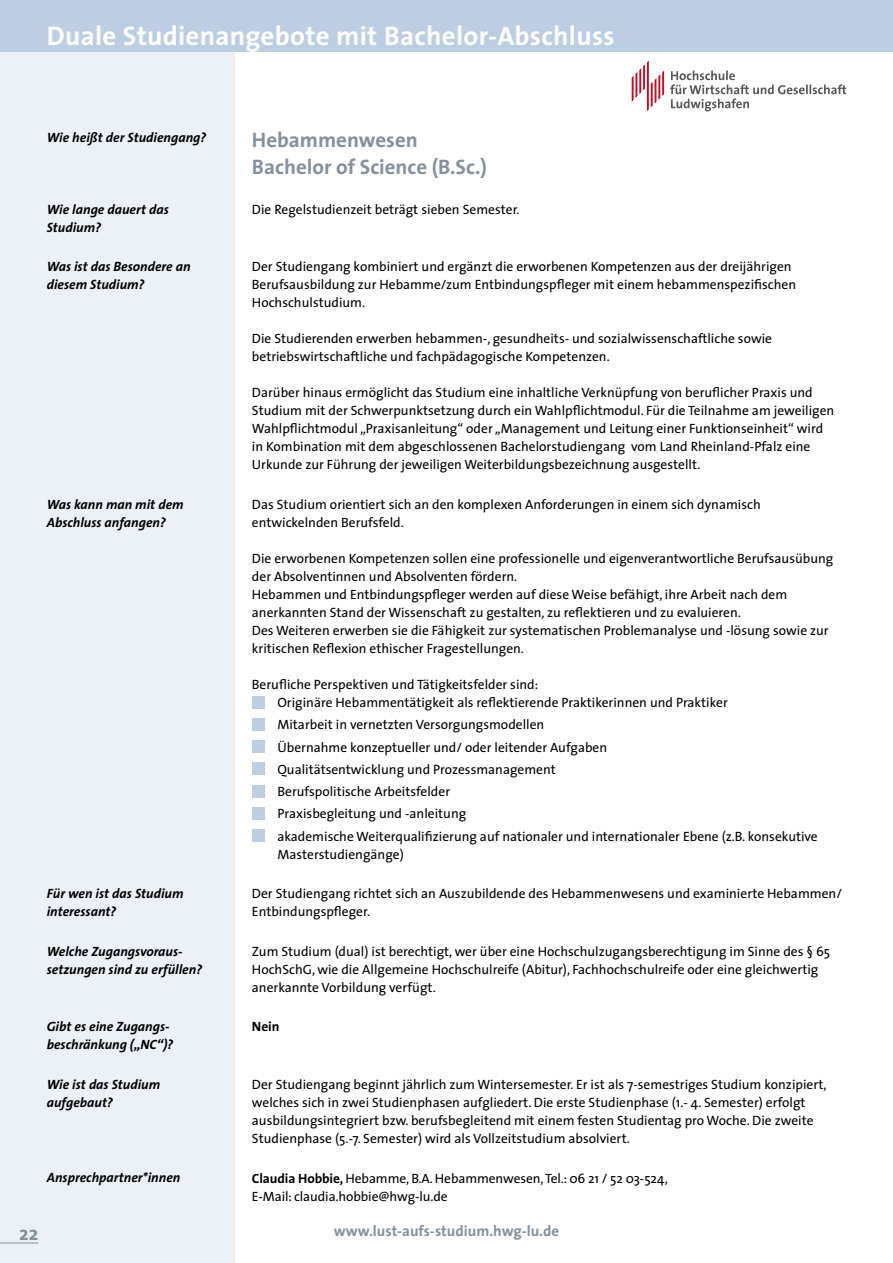
<style>
.page{position:relative;width:893px;height:1263px;background:#fff}
.page>*{position:absolute;margin:0;border:0;box-sizing:border-box;transform-origin:0 0}
.t1{font:700 27px "The Sans";letter-spacing:.01em;color:#fff}
.t2{font:700 21px/27px "The Sans";color:#85909e}
.t3{font:700 19.95px "The Sans";color:#85909e}
.t4{font:700 15px "The Sans";color:#85909e}
.t5{font:13.5px/18px "The Sans";color:#000}
.t6{font:italic 700 13.5px/18px "The Sans";color:#000}
.t7{font:700 13.5px "The Sans";color:#000}
.s1{font-weight:700}
</style>
<div class="page">
<div style="left:0;top:0;width:235px;height:1263px;background:#ecf0f7"></div>
<hr style="left:0;top:1243px;width:38px;height:1px;background:#85909e">
<div style="left:0;top:0;width:893px;height:52px;background:#bdcde2"></div>
<div style="left:252px;top:696px;width:13px;height:12px;background:#bdcde2"></div>
<div style="left:252px;top:718px;width:13px;height:13px;background:#bdcde2"></div>
<div style="left:252px;top:740px;width:13px;height:13px;background:#bdcde2"></div>
<div style="left:252px;top:762px;width:13px;height:13px;background:#bdcde2"></div>
<div style="left:252px;top:785px;width:13px;height:13px;background:#bdcde2"></div>
<div style="left:252px;top:807px;width:13px;height:13px;background:#bdcde2"></div>
<div style="left:252px;top:829px;width:13px;height:13px;background:#bdcde2"></div>
<svg style="left:632px;top:61px;width:32px;height:50px"></svg>
<svg style="left:670px;top:71px;width:176px;height:40px"></svg>
<h1 class="t1" style="left:47px;top:13px;width:569px">Duale Studienangebote mit Bachelor-Abschluss</h1>
<p class="t6" style="left:47px;top:128px;width:161px">Wie heißt der Studiengang?</p>
<h2 class="t2" style="left:252px;top:126px;width:237px">Hebammenwesen<br>Bachelor of Science (B.Sc.)</h2>
<p class="t6" style="left:47px;top:200px;width:124px">Wie lange dauert das<br>Studium?</p>
<p class="t5" style="left:252px;top:200px;width:269px">Die Regelstudienzeit beträgt sieben Semester.</p>
<p class="t6" style="left:47px;top:257px;width:145px">Was ist das Besondere an diesem Studium?</p>
<p class="t5" style="left:252px;top:257px;width:546px">Der Studiengang kombiniert und ergänzt die erworbenen Kompetenzen aus der dreijährigen<br>Berufsausbildung zur Hebamme/zum Entbindungspfleger mit einem hebammenspezifischen<br>Hochschulstudium.</p>
<p class="t5" style="left:252px;top:329px;width:522px">Die Studierenden erwerben hebammen-, gesundheits- und sozialwissenschaftliche sowie betriebswirtschaftliche und fachpädagogische Kompetenzen.</p>
<p class="t5" style="left:252px;top:383px;width:584px">Darüber hinaus ermöglicht das Studium eine inhaltliche Verknüpfung von beruflicher Praxis und Studium mit der Schwerpunktsetzung durch ein Wahlpflichtmodul. Für die Teilnahme am jeweiligen Wahlpflichtmodul „Praxisanleitung“ oder „Management und Leitung einer Funktionseinheit“ wird in Kombination mit dem abgeschlossenen Bachelorstudiengang vom Land Rheinland-Pfalz eine Urkunde zur Führung der jeweiligen Weiterbildungsbezeichnung ausgestellt.</p>
<p class="t6" style="left:47px;top:495px;width:138px">Was kann man mit dem<br>Abschluss anfangen?</p>
<p class="t5" style="left:252px;top:495px;width:510px">Das Studium orientiert sich an den komplexen Anforderungen in einem sich dynamisch entwickelnden Berufsfeld.</p>
<p class="t5" style="left:252px;top:549px;width:583px">Die erworbenen Kompetenzen sollen eine professionelle und eigenverantwortliche Berufsausübung der Absolventinnen und Absolventen fördern.<br>Hebammen und Entbindungspfleger werden auf diese Weise befähigt, ihre Arbeit nach dem anerkannten Stand der Wissenschaft zu gestalten, zu reflektieren und zu evaluieren.<br>Des Weiteren erwerben sie die Fähigkeit zur systematischen Problemanalyse und -lösung sowie zur kritischen Reflexion ethischer Fragestellungen.</p>
<p class="t5" style="left:277px;top:675px;width:452px;text-indent:-26px">Berufliche Perspektiven und Tätigkeitsfelder sind:<br>Originäre Hebammentätigkeit als reflektierende Praktikerinnen und Praktiker</p>
<p class="t5" style="left:277px;top:713px;width:542px;line-height:22.2px">Mitarbeit in vernetzten Versorgungsmodellen<br>Übernahme konzeptueller und/ oder leitender Aufgaben<br>Qualitätsentwicklung und Prozessmanagement<br>Berufspolitische Arbeitsfelder<br>Praxisbegleitung und -anleitung<br>akademische Weiterqualifizierung auf nationaler und internationaler Ebene (z.B. konsekutive</p>
<p class="t5" style="left:277px;top:845px;width:128px">Masterstudiengänge)</p>
<p class="t6" style="left:47px;top:884px;width:138px">Für wen ist das Studium interessant?</p>
<p class="t5" style="left:252px;top:884px;width:592px">Der Studiengang richtet sich an Auszubildende des Hebammenwesens und examinierte Hebammen/<br>Entbindungspfleger.</p>
<p class="t6" style="left:47px;top:942px;width:157px">Welche Zugangsvoraus&shy;setzungen sind zu erfüllen?</p>
<p class="t5" style="left:252px;top:942px;width:580px">Zum Studium (dual) ist berechtigt, wer über eine Hochschulzugangsberechtigung im Sinne des § 65<br>HochSchG, wie die Allgemeine Hochschulreife (Abitur), Fachhochschulreife oder eine gleichwertig anerkannte Vorbildung verfügt.</p>
<p class="t6" style="left:47px;top:1017px;width:128px">Gibt es eine Zugangs&shy;beschränkung („NC“)?</p>
<p class="t7" style="left:252px;top:1015px;width:29px">Nein</p>
<p class="t6" style="left:47px;top:1075px;width:115px">Wie ist das Studium aufgebaut?</p>
<p class="t5" style="left:252px;top:1075px;width:576px">Der Studiengang beginnt jährlich zum Wintersemester. Er ist als 7-semestriges Studium konzipiert, welches sich in zwei Studienphasen aufgliedert. Die erste Studienphase (1.- 4. Semester) erfolgt ausbildungsintegriert bzw. berufsbegleitend mit einem festen Studientag pro Woche. Die zweite Studienphase (5.-7. Semester) wird als Vollzeitstudium absolviert.</p>
<p class="t6" style="left:47px;top:1168px;width:135px">Ansprechpartner*innen</p>
<p class="t5" style="left:252px;top:1168px;width:417px"><span class="s1">Claudia Hobbie,</span> Hebamme, B.A. Hebammenwesen, Tel.: 06 21 / 52 03-524,<br>E-Mail: claudia.hobbie@hwg-lu.de</p>
<h3 class="t3" style="left:19px;top:1216px;width:21px">22</h3>
<p class="t4" style="left:334px;top:1219px;width:227px">www.lust-aufs-studium.hwg-lu.de</p>
</div>
